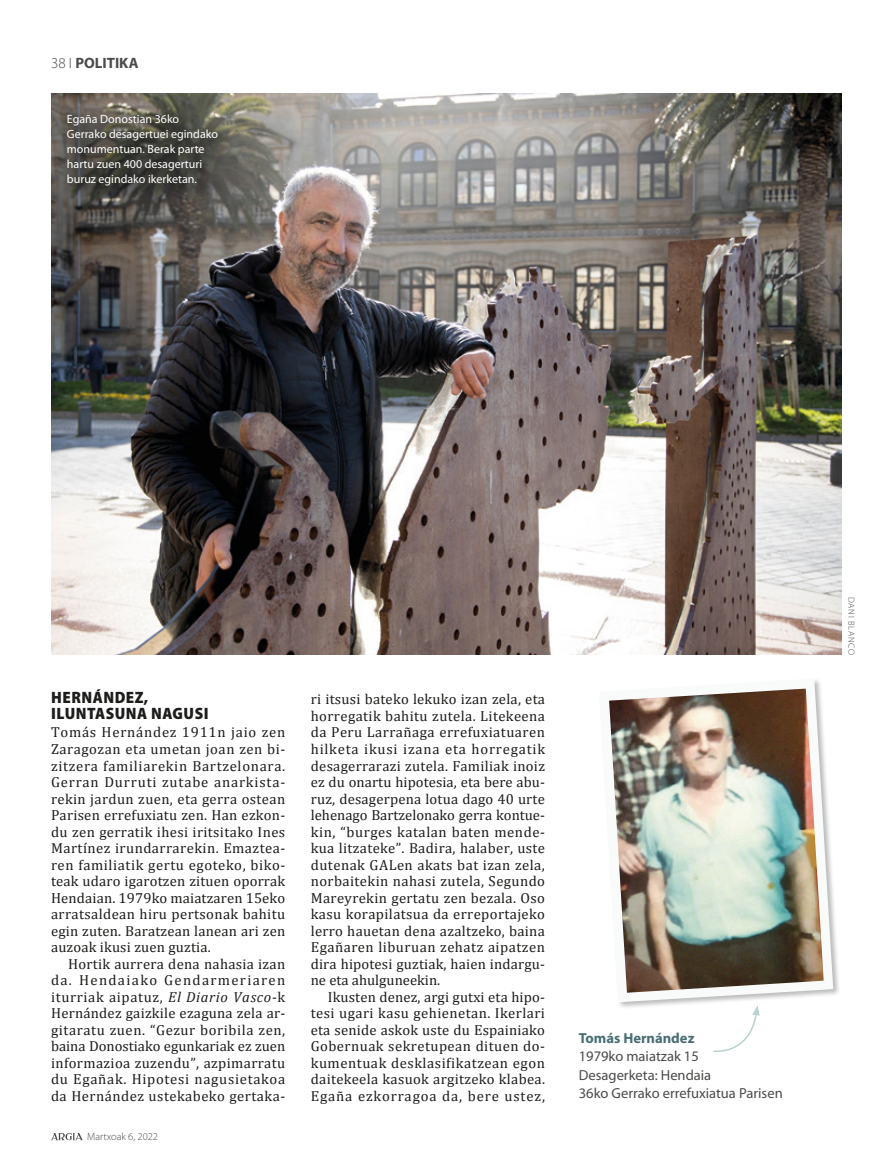
<style>
.page{position:relative;width:893px;height:1170px;background:#fff}
.page>*{position:absolute;margin:0;border:0;box-sizing:border-box;transform-origin:0 0}
.Ladilloa{font:900 semi-condensed 16.5px "Myriad Pro";letter-spacing:.03em;color:#1d1d1b}
.t1{font:700 15px "Myriad Pro";color:#4b4b4a}
.Testua_-_JUST{font:14.55px/16.5px "Cambria";letter-spacing:.03em;color:#1d1d1b;text-align:justify}
.Testua_-_SAN_GABE{font:14.55px/16.5px "Cambria";letter-spacing:.01em;color:#1d1d1b;text-align:justify}
.Testua_-_SAN_GABE-2{font:14.55px "Myriad Pro";color:#4b4b4a}
.Testua_-_SAN_GABE-3{font:700 14.55px "Myriad Pro";color:#486d75}
.Testua_-_SAN_GABE-4{font:12px/15px "Myriad Pro";color:#fff}
.t2{font:300 10.5px "Myriad Pro";color:#4b4b4a}
.t3{font:300 9px "Myriad Pro";letter-spacing:.08em;color:#4b4b4a}
.s1{font-weight:300}
.s2{font-style:italic}
</style>
<div class="page">
<svg style="left:51px;top:1133px;width:32px;height:7px"></svg>
<img style="left:51px;top:94px;width:791px;height:561px">
<img style="left:609px;top:680px;width:229px;height:326px">
<div style="left:57px;top:104px;width:177px;height:98px;background:#1d1d1b;opacity:.5"></div>
<svg style="left:712px;top:1005px;width:48px;height:47px"></svg>
<p class="t1" style="left:51px;top:53px;width:89px"><span class="s1">38 І</span> POLITIKA</p>
<p class="Testua_-_SAN_GABE-4" style="left:67px;top:111px;width:153px">Egaña Donostian 36ko<br>Gerrako desagertuei egindako monumentuan. Berak parte hartu zuen 400 desagerturi buruz egindako ikerketan.</p>
<p class="Ladilloa" style="left:51px;top:686px;width:99px">HERNÁNDEZ,</p>
<p class="Ladilloa" style="left:51px;top:703px;width:159px">ILUNTASUNA NAGUSI</p>
<p class="Testua_-_SAN_GABE" style="left:51px;top:724px;width:236px">Tomás Hernández 1911n jaio zen Zaragozan eta umetan joan zen bi&shy;zitzera familiarekin Bartzelonara.<br>Gerran Durruti zutabe anarkista&shy;rekin jardun zuen, eta gerra ostean Parisen errefuxiatu zen. Han ezkon&shy;du zen gerratik ihesi iritsitako Ines Martínez irundarrarekin. Emaztea&shy;ren familiatik gertu egoteko, biko&shy;teak udaro igarotzen zituen oporrak Hendaian. 1979ko maiatzaren 15eko arratsaldean hiru pertsonak bahitu egin zuten. Baratzean lanean ari zen auzoak ikusi zuen guztia.</p>
<p class="Testua_-_JUST" style="left:51px;top:955px;width:236px;text-indent:17px">Hortik aurrera dena nahasia izan da. Hendaiako Gendarmeriaren iturriak aipatuz, <span class="s2">El Diario Vasco</span>-k Hernández gaizkile ezaguna zela ar&shy;gitaratu zuen. “Gezur boribila zen, baina Donostiako egunkariak ez zuen informazioa zuzendu”, azpimarratu du Egañak. Hipotesi nagusietakoa da Hernández ustekabeko gertaka-</p>
<p class="t2" style="left:87px;top:1130px;width:72px">Martxoak 6, 2022</p>
<p class="Testua_-_JUST" style="left:311px;top:691px;width:236px">ri itsusi bateko lekuko izan zela, eta horregatik bahitu zutela. Litekeena da Peru Larrañaga errefuxiatuaren hilketa ikusi izana eta horregatik desagerrarazi zutela. Familiak inoiz ez du onartu hipotesia, eta bere abu&shy;ruz, desagerpena lotua dago 40 urte lehenago Bartzelonako gerra kontue&shy;kin, “burges katalan baten mende&shy;kua litzateke”. Badira, halaber, uste dutenak GALen akats bat izan zela, norbaitekin nahasi zutela, Segundo Mareyrekin gertatu zen bezala. Oso kasu korapilatsua da erreportajeko lerro hauetan dena azaltzeko, baina Egañaren liburuan zehatz aipatzen dira hipotesi guztiak, haien indargu&shy;ne eta ahulguneekin.</p>
<p class="Testua_-_JUST" style="left:311px;top:988px;width:236px;text-indent:17px">Ikusten denez, argi gutxi eta hipo&shy;tesi ugari kasu gehienetan. Ikerlari eta senide askok uste du Espainiako Gobernuak sekretupean dituen do&shy;kumentuak desklasifikatzean egon daitekeela kasuok argitzeko klabea.<br>Egaña ezkorragoa da, bere ustez,</p>
<p class="Testua_-_SAN_GABE-3" style="left:579px;top:1028px;width:117px">Tomás Hernández</p>
<p class="Testua_-_SAN_GABE-2" style="left:579px;top:1047px;width:122px">1979ko maiatzak 15</p>
<p class="Testua_-_SAN_GABE-2" style="left:579px;top:1065px;width:134px">Desagerketa: Hendaia</p>
<p class="Testua_-_SAN_GABE-2" style="left:579px;top:1083px;width:206px">36ko Gerrako errefuxiatua Parisen</p>
<p class="t3" style="left:857px;top:596px;width:60px;rotate:90deg">DANI BLANCO</p>
</div>
